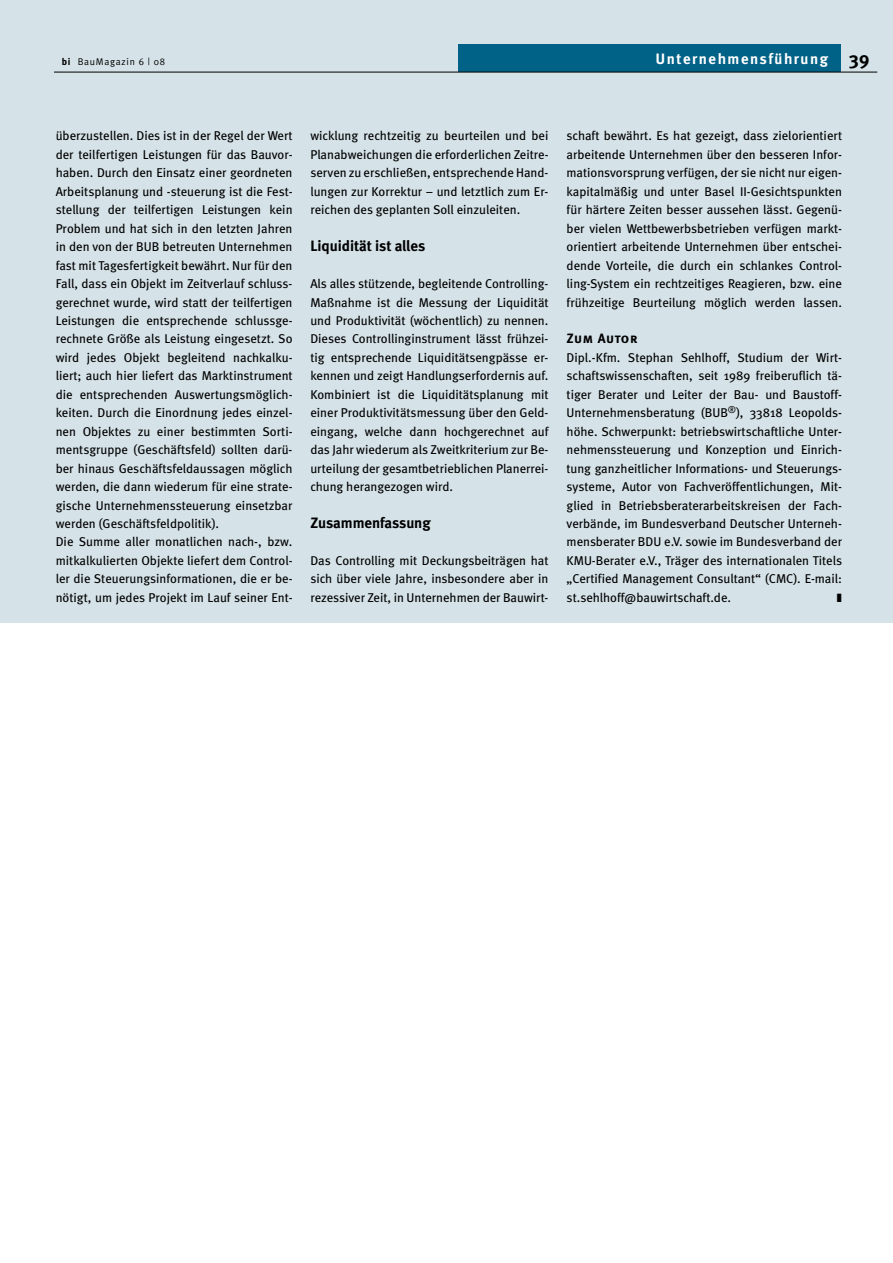
<style>
.page{position:relative;width:893px;height:1263px;background:#fff}
.page>*{position:absolute;margin:0;border:0;box-sizing:border-box;transform-origin:0 0}
.t1{font:700 15px "Meta";color:#000}
.t2{font:700 15px "Meta Plus";letter-spacing:.1em;color:#fff}
.t3{font:13.5px "Meta Bold Caps";letter-spacing:.035em;color:#000}
.t4{font:12.75px/18.5px "Meta";color:#000;text-align:justify}
.t5{font:9.75px "Meta Plus Normal";letter-spacing:.075em;color:#000}
.s1{font-family:"Meta";font-weight:700}
.s2{font-size:18.75px;color:#000}
</style>
<div class="page">
<div style="left:1px;top:0;width:892px;height:1263px;background:#d5e2e8"></div>
<hr style="left:0;top:0;width:2px;height:1263px;background:#d5e2e8">
<div style="left:458px;top:44px;width:382px;height:28px;background:#006287"></div>
<hr style="left:54px;top:72px;width:823px;height:1px;background:#000">
<div style="left:0;top:623px;width:893px;height:640px;background:#fff"></div>
<p class="t5" style="left:62px;top:58px;width:105px"><span class="s1">bi</span> BauMagazin 6 | 08</p>
<p class="t2" style="left:655px;top:53px;width:216px">Unternehmensführung <span class="s2">39</span></p>
<p class="t4" style="left:56px;top:128px;width:238px;text-align:left">überzustellen. Dies ist in der Regel der Wert der teilfertigen Leistungen für das Bauvor&shy;haben. Durch den Einsatz einer geordneten Arbeitsplanung und -steuerung ist die Fest&shy;stellung der teilfertigen Leistungen kein Problem und hat sich in den letzten Jahren in den von der BUB betreuten Unternehmen fast mit Tagesfertigkeit bewährt. Nur für den Fall, dass ein Objekt im Zeitverlauf schluss&shy;gerechnet wurde, wird statt der teilfertigen Leistungen die entsprechende schlussge&shy;rechnete Größe als Leistung eingesetzt. So wird jedes Objekt begleitend nachkalku&shy;liert; auch hier liefert das Marktinstrument die entsprechenden Auswertungsmöglich&shy;keiten. Durch die Einordnung jedes einzel&shy;nen Objektes zu einer bestimmten Sorti&shy;mentsgruppe (Geschäftsfeld) sollten darü&shy;ber hinaus Geschäftsfeldaussagen möglich werden, die dann wiederum für eine strate&shy;gische Unternehmenssteuerung einsetzbar werden (Geschäftsfeldpolitik).<br>Die Summe aller monatlichen nach-, bzw. mitkalkulierten Objekte liefert dem Control&shy;ler die Steuerungsinformationen, die er be&shy;nötigt, um jedes Projekt im Lauf seiner Ent-</p>
<p class="t4" style="left:310px;top:128px;width:240px">wicklung rechtzeitig zu beurteilen und bei Planabweichungen die erforderlichen Zeitre&shy;serven zu erschließen, entsprechende Hand&shy;lungen zur Korrektur – und letztlich zum Er&shy;reichen des geplanten Soll einzuleiten.</p>
<p class="t1" style="left:310px;top:240px;width:116px">Liquidität ist alles</p>
<p class="t4" style="left:310px;top:275px;width:240px">Als alles stützende, begleitende Controlling-Maßnahme ist die Messung der Liquidität und Produktivität (wöchentlich) zu nennen.<br>Dieses Controllinginstrument lässt frühzei&shy;tig entsprechende Liquiditätsengpässe er&shy;kennen und zeigt Handlungserfordernis auf.<br>Kombiniert ist die Liquiditätsplanung mit einer Produktivitätsmessung über den Geld&shy;eingang, welche dann hochgerechnet auf das Jahr wiederum als Zweitkriterium zur Be&shy;urteilung der gesamtbetrieblichen Planerrei&shy;chung herangezogen wird.</p>
<p class="t1" style="left:310px;top:517px;width:122px">Zusammenfassung</p>
<p class="t4" style="left:310px;top:552px;width:240px">Das Controlling mit Deckungsbeiträgen hat sich über viele Jahre, insbesondere aber in rezessiver Zeit, in Unternehmen der Bauwirt-</p>
<p class="t4" style="left:567px;top:128px;width:277px">schaft bewährt. Es hat gezeigt, dass zielorientiert arbeitende Unternehmen über den besseren Infor&shy;mationsvorsprung verfügen, der sie nicht nur eigen&shy;kapitalmäßig und unter Basel II-Gesichtspunkten für härtere Zeiten besser aussehen lässt. Gegenü&shy;ber vielen Wettbewerbsbetrieben verfügen markt&shy;orientiert arbeitende Unternehmen über entschei&shy;dende Vorteile, die durch ein schlankes Control&shy;ling-System ein rechtzeitiges Reagieren, bzw. eine frühzeitige Beurteilung möglich werden lassen.</p>
<p class="t3" style="left:567px;top:331px;width:72px">Zum Autor</p>
<p class="t4" style="left:567px;top:349px;width:277px">Dipl.-Kfm. Stephan Sehlhoff, Studium der Wirt&shy;schaftswissenschaften, seit 1989 freiberuflich tä&shy;tiger Berater und Leiter der Bau- und Baustoff-Unternehmensbe ratung (BUB<sup>®</sup>), 33818 Leopolds&shy;höhe. Schwerpunkt: betriebswirtschaftliche Unter&shy;nehmenssteuerung und Konzeption und Einrich&shy;tung ganzheitlicher Informa tions- und Steuerungs&shy;systeme, Autor von Fachver öffentlichungen, Mit&shy;glied in Betriebsberaterarbeits kreisen der Fach&shy;verbände, im Bundesverband Deut scher Unterneh&shy;mensberater BDU e.V. sowie im Bundesverband der KMU-Berater e.V., Träger des internationalen Titels „Certified Manage ment Consultant“ (CMC). E-mail: st.sehlhoff@bauwirtschaft.de.</p>
</div>
